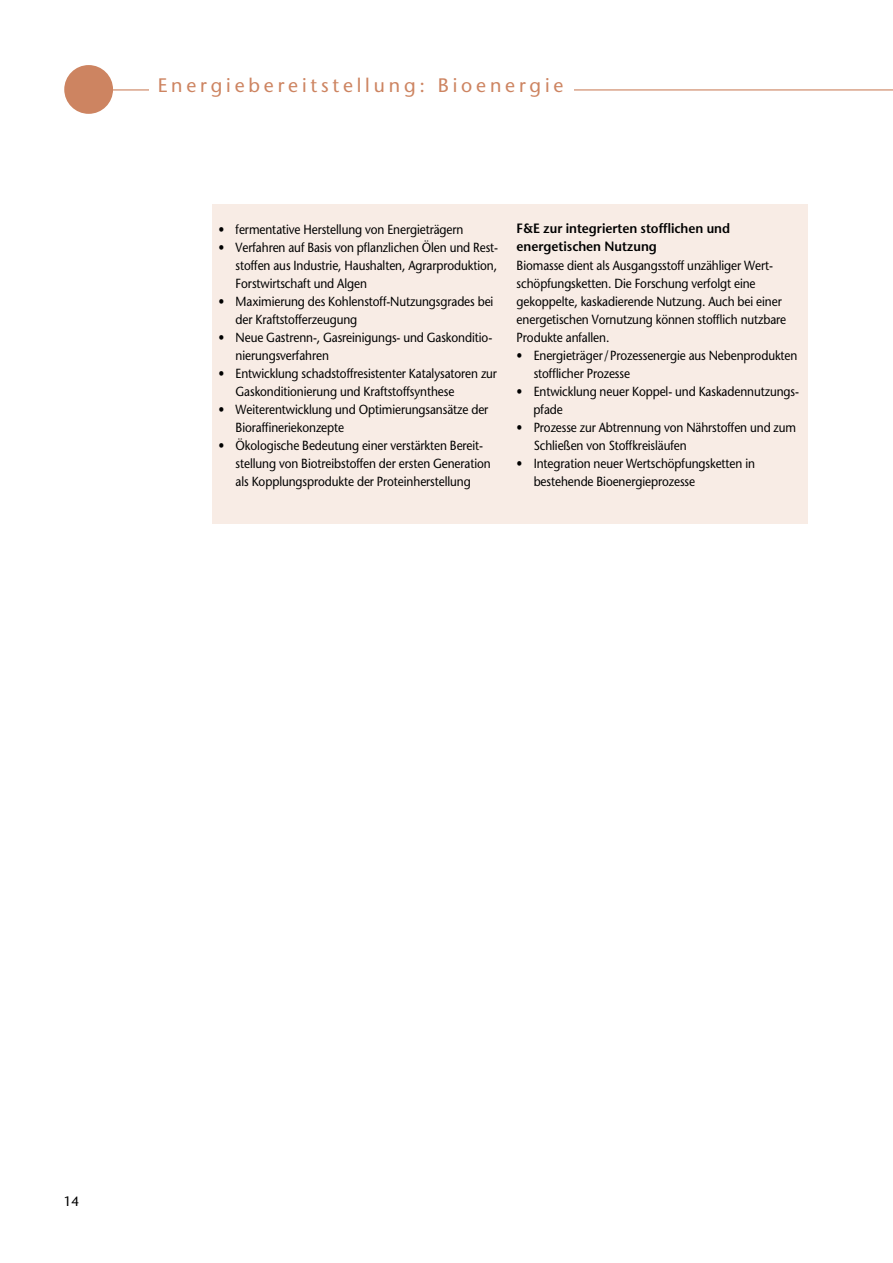
<style>
.page{position:relative;width:893px;height:1263px;background:#fff}
.page>*{position:absolute;margin:0;border:0;box-sizing:border-box;transform-origin:0 0}
.t1{font:19.5px "Stone Sans";letter-spacing:.195em;color:#cd8461}
.t2{font:600 13.5px/18px "Stone Sans";letter-spacing:-.005em;color:#000;scale:.95 1}
.t3{font:13.5px "Stone Sans";color:#000}
.t4{font:13.2px/18px "Stone Sans";letter-spacing:-.01em;color:#000;scale:.9 1}
</style>
<div class="page">
<hr style="left:106px;top:89px;width:787px;height:1px;background:#cd8461">
<div style="left:64px;top:65px;width:49px;height:49px;background:#cd8461;border-radius:50%"></div>
<div style="left:213px;top:204px;width:595px;height:320px;background:#f8ece5"></div>
<div style="left:149px;top:70px;width:424px;height:30px;background:#fff"></div>
<h1 class="t1" style="left:158px;top:74px;width:407px">Energiebereitstellung: Bioenergie</h1>
<p class="t4" style="left:219px;top:220px;width:274px">• fermentative Herstellung von Energieträgern</p>
<p class="t4" style="left:236px;top:238px;width:293px;text-align:justify;text-indent:-17px">• Verfahren auf Basis von pflanzlichen Ölen und Rest&shy;stoffen aus Industrie, Haushalten, Agrarproduktion, Forstwirtschaft und Algen</p>
<p class="t4" style="left:236px;top:292px;width:288px;text-indent:-17px">• Maximierung des Kohlenstoff-Nutzungsgrades bei der Kraftstofferzeugung</p>
<p class="t4" style="left:236px;top:328px;width:287px;text-indent:-17px">• Neue Gastrenn-, Gasreinigungs- und Gaskonditio&shy;nierungsverfahren</p>
<p class="t4" style="left:236px;top:364px;width:292px;text-indent:-17px">• Entwicklung schadstoffresistenter Katalysatoren zur<br>Gaskonditionierung und Kraftstoffsynthese</p>
<p class="t4" style="left:236px;top:400px;width:282px;text-indent:-17px">• Weiterentwicklung und Optimierungsansätze der<br>Bioraffineriekonzepte</p>
<p class="t4" style="left:236px;top:436px;width:285px;text-indent:-17px">• Ökologische Bedeutung einer verstärkten Bereit&shy;stellung von Biotreibstoffen der ersten Generation als Kopplungsprodukte der Proteinherstellung</p>
<p class="t2" style="left:517px;top:219px;width:226px">F&amp;E zur integrierten stofflichen und energetischen Nutzung</p>
<p class="t4" style="left:517px;top:256px;width:301px">Biomasse dient als Ausgangsstoff unzähliger Wert&shy;schöpfungsketten. Die Forschung verfolgt eine gekoppelte, kaskadierende Nutzung. Auch bei einer energetischen Vornutzung können stofflich nutzbare Produkte anfallen.</p>
<p class="t4" style="left:534px;top:346px;width:295px;text-indent:-17px">• Energieträger/Prozessenergie aus Nebenprodukten stofflicher Prozesse</p>
<p class="t4" style="left:534px;top:382px;width:296px;text-indent:-17px">• Entwicklung neuer Koppel- und Kaskadennutzungs&shy;pfade</p>
<p class="t4" style="left:534px;top:418px;width:293px;text-indent:-17px">• Prozesse zur Abtrennung von Nährstoffen und zum<br>Schließen von Stoffkreisläufen</p>
<p class="t4" style="left:534px;top:454px;width:247px;text-indent:-17px">• Integration neuer Wertschöpfungsketten in bestehende Bioenergieprozesse</p>
<p class="t3" style="left:64px;top:1193px;width:17px">14</p>
</div>
